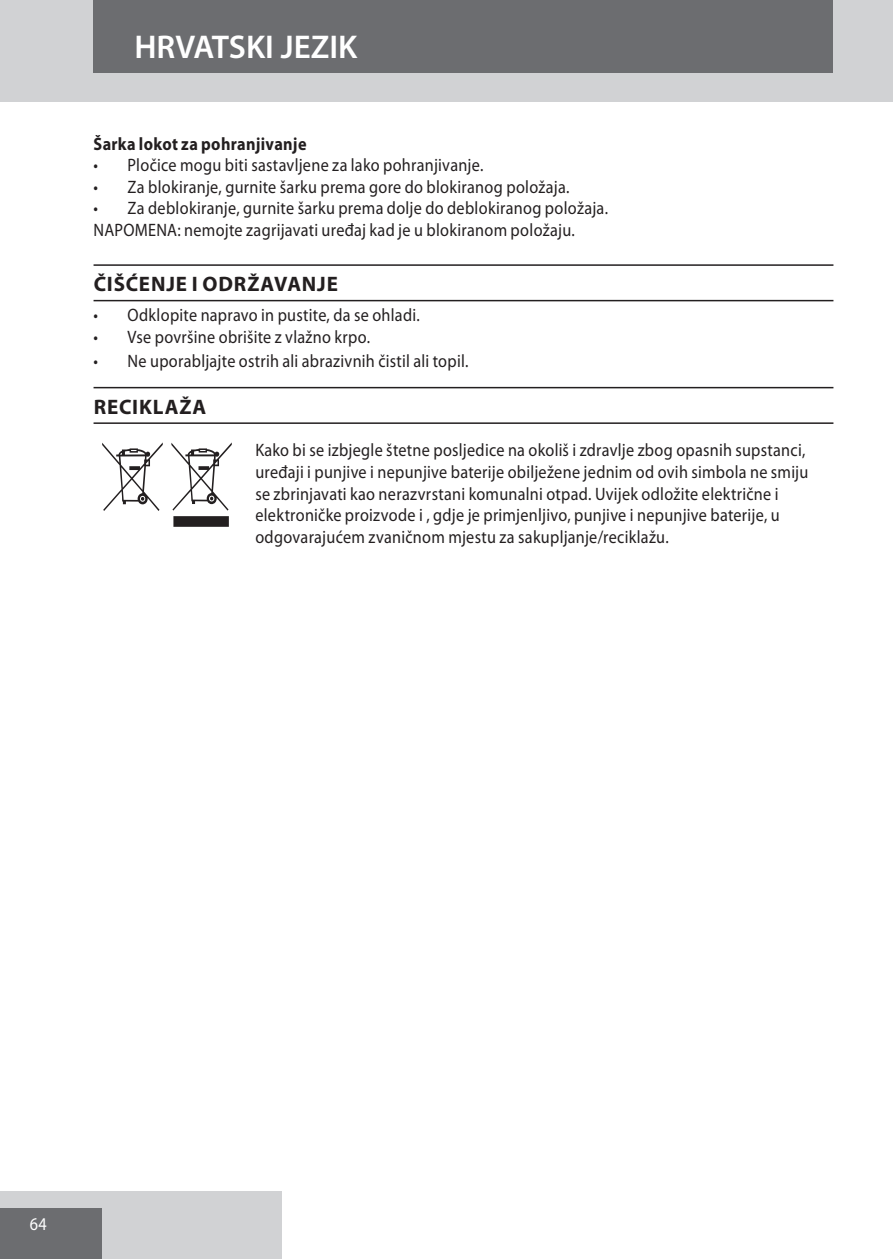
<style>
.page{position:relative;width:893px;height:1259px;background:#fff}
.page>*{position:absolute;margin:0;border:0;box-sizing:border-box;transform-origin:0 0}
.default{font:120px "Myriad Mine";color:#231f20;scale:.9 1}
.t1{font:600 33px "Myriad Pro";color:#fff}
.heading{font:700 21px "Myriad Pro";letter-spacing:.04em;color:#231f20}
.default-2{font:18px/21.6px "Myriad Pro";letter-spacing:.02em;color:#231f20;scale:.9 1}
.Subheading{font:700 18px "Myriad Pro";letter-spacing:.02em;color:#231f20;scale:.9 1}
.t2{font:18px "Myriad Pro";color:#fff;scale:.9 1}
</style>
<div class="page">
<div style="left:0;top:0;width:893px;height:102px;background:#d1d2d4"></div>
<div style="left:0;top:1191px;width:282px;height:68px;background:#d1d2d4"></div>
<div style="left:0;top:1208px;width:102px;height:51px;background:#6c6d70"></div>
<div style="left:94px;top:0;width:739px;height:73px;background:#6c6d70"></div>
<hr style="left:94px;top:264px;width:739px;height:2px;background:#231f20">
<hr style="left:94px;top:300px;width:739px;height:1px;background:#231f20">
<hr style="left:94px;top:387px;width:739px;height:1px;background:#231f20">
<hr style="left:94px;top:422px;width:739px;height:2px;background:#231f20">
<p class="t1" style="left:134px;top:25px;width:224px">HRVATSKI JEZIK</p>
<p class="Subheading" style="left:94px;top:132px;width:238px">Šarka lokot za pohranjivanje</p>
<p class="default-2" style="left:94px;top:154px;width:435px">• Pločice mogu biti sastavljene za lako pohranjivanje.</p>
<p class="default-2" style="left:94px;top:176px;width:530px">• Za blokiranje, gurnite šarku prema gore do blokiranog položaja.</p>
<p class="default-2" style="left:94px;top:197px;width:573px">• Za deblokiranje, gurnite šarku prema dolje do deblokiranog položaja.</p>
<p class="default-2" style="left:94px;top:219px;width:536px">NAPOMENA: nemojte zagrijavati uređaj kad je u blokiranom položaju.</p>
<p class="heading" style="left:94px;top:270px;width:246px">ČIŠĆENJE I ODRŽAVANJE</p>
<p class="default-2" style="left:94px;top:304px;width:364px">• Odklopite napravo in pustite, da se ohladi.</p>
<p class="default-2" style="left:94px;top:326px;width:309px">• Vse površine obrišite z vlažno krpo.</p>
<p class="default-2" style="left:94px;top:350px;width:418px">• Ne uporabljajte ostrih ali abrazivnih čistil ali topil.</p>
<p class="heading" style="left:94px;top:393px;width:114px">RECIKLAŽA</p>
<p class="default" style="left:102px;top:426px;width:151px">W</p>
<p class="default-2" style="left:255px;top:439px;width:616px">Kako bi se izbjegle štetne posljedice na okoliš i zdravlje zbog opasnih supstanci, uređaji i punjive i nepunjive baterije obilježene jednim od ovih simbola ne smiju se zbrinjavati kao nerazvrstani komunalni otpad. Uvijek odložite električne i elektroničke proizvode i , gdje je primjenljivo, punjive i nepunjive baterije, u odgovarajućem zvaničnom mjestu za sakupljanje/reciklažu.</p>
<p class="t2" style="left:30px;top:1212px;width:21px">64</p>
</div>
